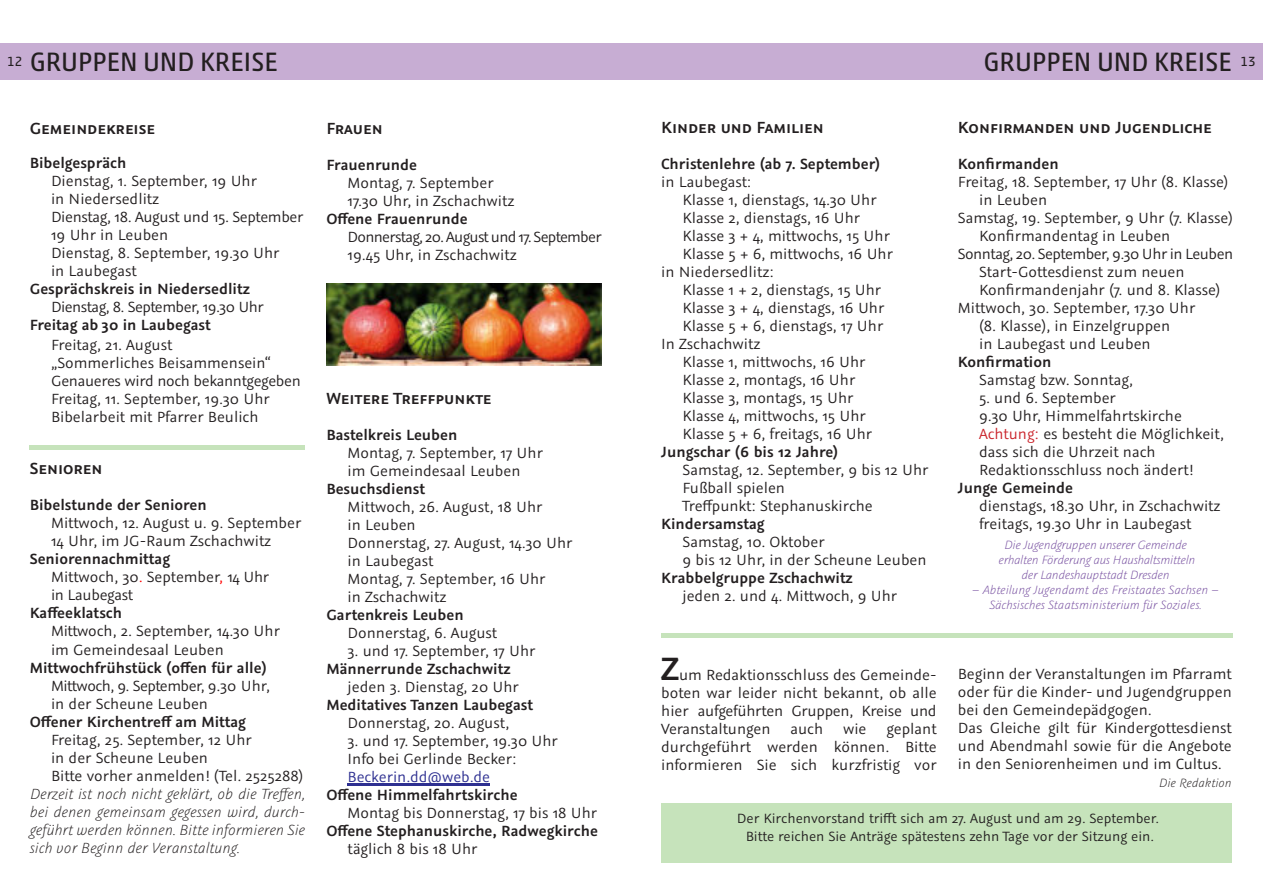
<style>
.page{position:relative;width:1263px;height:893px;background:#fff}
.page>*{position:absolute;margin:0;border:0;box-sizing:border-box;transform-origin:0 0}
.t1{font:27px "Akko Pro";color:#231f20}
.t2{font:600 18px "Graublau Sans";color:#231f20}
.t3{font:16.5px/18px "Graublau Sans";color:#231f20}
.t4{font:600 16.5px "Graublau Sans";color:#231f20}
.t5{font:italic 300 16.5px/18px "Graublau Sans";color:#231f20;text-align:justify}
.t6{font:16.5px "Graublau Sans";letter-spacing:-.03em;color:#231f20}
.t7{font:16.5px/18px "Graublau Sans";letter-spacing:-.04em;color:#231f20}
.t8{font:16.5px "Graublau Sans";color:#2e3091}
.t9{font:15px/18px "Graublau Sans";color:#231f20;text-align:center}
.t10{font:italic 300 13.5px/15px "Graublau Sans";letter-spacing:-.02em;color:#754d9f;text-align:center}
.t11{font:italic 300 13.5px/15px "Graublau Sans";color:#754d9f;text-align:center}
.t12{font:italic 300 13.5px "Graublau Sans";color:#231f20}
.t13{font:13.5px "Akko Pro";color:#231f20}
.s1{font-weight:600}
.s2{color:#f00}
.s3{color:#ca242b}
.s4{font-weight:600;font-size:36px}
</style>
<div class="page">
<div style="left:0;top:43px;width:631px;height:37px;background:#c7add3"></div>
<div style="left:631px;top:43px;width:632px;height:37px;background:#c7add3"></div>
<hr style="left:348px;top:783px;width:142px;height:2px;background:#2e3091">
<hr style="left:661px;top:634px;width:572px;height:4px;background:#c6e3bb">
<div style="left:661px;top:803px;width:571px;height:60px;background:#c6e3bb"></div>
<hr style="left:30px;top:446px;width:275px;height:4px;background:#c6e3bb">
<img style="left:326px;top:283px;width:276px;height:83px">
<h1 class="t1" style="left:30px;top:51px;width:250px">GRUPPEN UND KREISE</h1>
<h1 class="t1" style="left:984px;top:51px;width:250px">GRUPPEN UND KREISE</h1>
<p class="t13" style="left:7px;top:56px;width:17px">12</p>
<p class="t13" style="left:1240px;top:55px;width:17px">13</p>
<p class="t2" style="left:30px;top:117px;width:127px">Gemeindekreise</p>
<p class="t4" style="left:30px;top:153px;width:98px">Bibelgespräch</p>
<p class="t3" style="left:51px;top:172px;width:254px">Dienstag, 1. September, 19 Uhr<br>in Niedersedlitz<br>Dienstag, 18. August und 15. September<br>19 Uhr in Leuben<br>Dienstag, 8. September, 19.30 Uhr<br>in Laubegast</p>
<p class="t4" style="left:30px;top:279px;width:222px">Gesprächskreis in Niedersedlitz</p>
<p class="t6" style="left:51px;top:297px;width:214px">Dienstag, 8. September, 19.30 Uhr</p>
<p class="t4" style="left:30px;top:315px;width:183px">Freitag ab 30 in Laubegast</p>
<p class="t3" style="left:51px;top:336px;width:251px">Freitag, 21. August<br>„Sommerliches Beisammensein“<br>Genaueres wird noch bekanntgegeben<br>Freitag, 11. September, 19.30 Uhr<br>Bibelarbeit mit Pfarrer Beulich</p>
<p class="t2" style="left:30px;top:457px;width:74px">Senioren</p>
<p class="t4" style="left:30px;top:495px;width:179px">Bibelstunde der Senioren</p>
<p class="t3" style="left:51px;top:514px;width:252px">Mittwoch, 12. August u. 9. September<br>14 Uhr, im JG-Raum Zschachwitz</p>
<p class="t3" style="left:51px;top:550px;width:220px;text-indent:-21px"><span class="s1">Seniorennachmittag<br></span>Mittwoch, 30<span class="s2">.</span> September<span class="s2">,</span> 14 Uhr in Laubegast</p>
<p class="t4" style="left:30px;top:603px;width:94px">Kaffeeklatsch</p>
<p class="t3" style="left:51px;top:622px;width:230px">Mittwoch, 2. September, 14.30 Uhr im Gemeindesaal Leuben</p>
<p class="t4" style="left:30px;top:657px;width:238px">Mittwochfrühstück (offen für alle)</p>
<p class="t3" style="left:51px;top:676px;width:220px">Mittwoch, 9. September, 9.30 Uhr, in der Scheune Leuben</p>
<p class="t4" style="left:30px;top:711px;width:218px">Offener Kirchentreff am Mittag</p>
<p class="t3" style="left:51px;top:730px;width:254px">Freitag, 25. September, 12 Uhr<br>in der Scheune Leuben<br>Bitte vorher anmelden! (Tel. 2525288)</p>
<p class="t5" style="left:30px;top:784px;width:277px">Derzeit ist noch nicht geklärt, ob die Treffen, bei denen gemeinsam gegessen wird, durch&shy;geführt werden können. Bitte informieren Sie sich vor Beginn der Veranstaltung.</p>
<p class="t2" style="left:326px;top:117px;width:58px">Frauen</p>
<p class="t4" style="left:326px;top:154px;width:92px">Frauenrunde</p>
<p class="t3" style="left:348px;top:174px;width:168px">Montag, 7. September<br>17.30 Uhr, in Zschachwitz</p>
<p class="t4" style="left:326px;top:208px;width:143px">Offene Frauenrunde</p>
<p class="t7" style="left:348px;top:228px;width:256px">Donnerstag, 20. August und 17. September<br>19.45 Uhr, in Zschachwitz</p>
<p class="t2" style="left:326px;top:387px;width:167px">Weitere Treffpunkte</p>
<p class="t4" style="left:326px;top:424px;width:133px">Bastelkreis Leuben</p>
<p class="t3" style="left:348px;top:444px;width:197px">Montag, 7. September, 17 Uhr im Gemeindesaal Leuben</p>
<p class="t4" style="left:326px;top:478px;width:100px">Besuchsdienst</p>
<p class="t3" style="left:348px;top:498px;width:226px">Mittwoch, 26. August, 18 Uhr<br>in Leuben<br>Donnerstag, 27. August, 14.30 Uhr in Laubegast<br>Montag, 7. September, 16 Uhr<br>in Zschachwitz</p>
<p class="t4" style="left:326px;top:604px;width:139px">Gartenkreis Leuben</p>
<p class="t3" style="left:348px;top:624px;width:151px">Donnerstag, 6. August</p>
<p class="t3" style="left:348px;top:642px;width:189px">3. und 17. September, 17 Uhr</p>
<p class="t4" style="left:326px;top:658px;width:186px">Männerrunde Zschachwitz</p>
<p class="t3" style="left:348px;top:678px;width:173px">jeden 3. Dienstag, 20 Uhr</p>
<p class="t4" style="left:326px;top:694px;width:208px">Meditatives Tanzen Laubegast</p>
<p class="t3" style="left:348px;top:714px;width:163px">Donnerstag, 20. August,</p>
<p class="t3" style="left:348px;top:732px;width:212px">3. und 17. September, 19.30 Uhr<br>Info bei Gerlinde Becker:</p>
<p class="t8" style="left:348px;top:766px;width:144px">Beckerin.dd@web.de</p>
<p class="t4" style="left:326px;top:784px;width:193px">Offene Himmelfahrtskirche</p>
<p class="t3" style="left:348px;top:804px;width:251px">Montag bis Donnerstag, 17 bis 18 Uhr</p>
<p class="t4" style="left:326px;top:820px;width:273px">Offene Stephanuskirche, Radwegkirche</p>
<p class="t3" style="left:348px;top:840px;width:131px">täglich 8 bis 18 Uhr</p>
<p class="t2" style="left:661px;top:116px;width:164px">Kinder und Familien</p>
<p class="t4" style="left:661px;top:154px;width:221px">Christenlehre (ab 7. September)</p>
<p class="t3" style="left:661px;top:173px;width:92px">in Laubegast:</p>
<p class="t3" style="left:682px;top:191px;width:196px">Klasse 1, dienstags, 14.30 Uhr</p>
<p class="t3" style="left:682px;top:209px;width:179px">Klasse 2, dienstags, 16 Uhr</p>
<p class="t3" style="left:682px;top:227px;width:209px">Klasse 3 + 4, mittwochs, 15 Uhr</p>
<p class="t3" style="left:682px;top:245px;width:212px">Klasse 5 + 6, mittwochs, 16 Uhr</p>
<p class="t3" style="left:661px;top:263px;width:114px">in Niedersedlitz:</p>
<p class="t3" style="left:682px;top:281px;width:200px">Klasse 1 + 2, dienstags, 15 Uhr</p>
<p class="t3" style="left:682px;top:299px;width:203px">Klasse 3 + 4, dienstags, 16 Uhr</p>
<p class="t3" style="left:682px;top:317px;width:202px">Klasse 5 + 6, dienstags, 17 Uhr</p>
<p class="t3" style="left:661px;top:335px;width:101px">In Zschachwitz</p>
<p class="t3" style="left:682px;top:353px;width:184px">Klasse 1, mittwochs, 16 Uhr</p>
<p class="t3" style="left:682px;top:371px;width:174px">Klasse 2, montags, 16 Uhr</p>
<p class="t3" style="left:682px;top:389px;width:172px">Klasse 3, montags, 15 Uhr</p>
<p class="t3" style="left:682px;top:407px;width:185px">Klasse 4, mittwochs, 15 Uhr</p>
<p class="t3" style="left:682px;top:425px;width:191px">Klasse 5 + 6, freitags, 16 Uhr</p>
<p class="t4" style="left:661px;top:442px;width:179px">Jungschar (6 bis 12 Jahre)</p>
<p class="t3" style="left:682px;top:461px;width:247px">Samstag, 12. September, 9 bis 12 Uhr<br>Fußball spielen<br>Treffpunkt: Stephanuskirche</p>
<p class="t4" style="left:661px;top:514px;width:105px">Kindersamstag</p>
<p class="t3" style="left:682px;top:533px;width:246px">Samstag, 10. Oktober<br>9 bis 12 Uhr, in der Scheune Leuben</p>
<p class="t4" style="left:661px;top:568px;width:193px">Krabbelgruppe Zschachwitz</p>
<p class="t3" style="left:682px;top:587px;width:216px">jeden 2. und 4. Mittwoch, 9 Uhr</p>
<p class="t2" style="left:958px;top:116px;width:256px">Konfirmanden und Jugendliche</p>
<p class="t4" style="left:958px;top:154px;width:102px">Konfirmanden</p>
<p class="t3" style="left:958px;top:173px;width:272px">Freitag, 18. September, 17 Uhr (8. Klasse)</p>
<p class="t3" style="left:979px;top:191px;width:70px">in Leuben</p>
<p class="t3" style="left:958px;top:209px;width:276px">Samstag, 19. September, 9 Uhr (7. Klasse)</p>
<p class="t3" style="left:979px;top:227px;width:193px">Konfirmandentag in Leuben</p>
<p class="t6" style="left:958px;top:244px;width:277px">Sonntag, 20. September, 9.30 Uhr in Leuben</p>
<p class="t3" style="left:979px;top:263px;width:207px">Start-Gottesdienst zum neuen</p>
<p class="t3" style="left:979px;top:281px;width:243px">Konfirmandenjahr (7. und 8. Klasse)</p>
<p class="t3" style="left:958px;top:299px;width:239px">Mittwoch, 30. September, 17.30 Uhr</p>
<p class="t3" style="left:979px;top:317px;width:193px">(8. Klasse), in Einzelgruppen</p>
<p class="t3" style="left:979px;top:335px;width:173px">in Laubegast und Leuben</p>
<p class="t4" style="left:958px;top:352px;width:95px">Konfirmation</p>
<p class="t3" style="left:979px;top:371px;width:155px">Samstag bzw. Sonntag,</p>
<p class="t3" style="left:979px;top:389px;width:246px">5. und 6. September<br>9.30 Uhr, Himmelfahrtskirche<br><span class="s3">Achtung:</span> es besteht die Möglichkeit, dass sich die Uhrzeit nach<br>Redaktionsschluss noch ändert!</p>
<p class="t4" style="left:958px;top:478px;width:117px">Junge Gemeinde</p>
<p class="t3" style="left:979px;top:497px;width:243px">dienstags, 18.30 Uhr, in Zschachwitz freitags, 19.30 Uhr in Laubegast</p>
<p class="t10" style="left:998px;top:537px;width:198px">Die Jugendgruppen unserer Gemeinde erhalten Förderung aus Haushaltsmitteln der Landeshauptstadt Dresden</p>
<p class="t11" style="left:972px;top:582px;width:248px">– Abteilung Jugendamt des Freistaates Sachsen –<br>Sächsisches Staatsministerium für Soziales.</p>
<p class="t3" style="left:661px;top:665px;width:277px;text-align:justify"><span class="s4">Z</span>um Redaktionsschluss des Gemeinde&shy;boten war leider nicht bekannt, ob alle hier aufgeführten Gruppen, Kreise und Veranstaltungen auch wie geplant durchgeführt werden können. Bitte informieren Sie sich kurzfristig vor</p>
<p class="t3" style="left:958px;top:665px;width:275px">Beginn der Veranstaltungen im Pfarramt oder für die Kinder- und Jugendgruppen bei den Gemeindepädgogen.<br>Das Gleiche gilt für Kindergottesdienst und Abendmahl sowie für die Angebote in den Seniorenheimen und im Cultus.</p>
<p class="t12" style="left:1159px;top:775px;width:74px">Die Redaktion</p>
<p class="t9" style="left:737px;top:809px;width:423px">Der Kirchenvorstand trifft sich am 27. August und am 29. September.<br>Bitte reichen Sie Anträge spätestens zehn Tage vor der Sitzung ein.</p>
</div>
